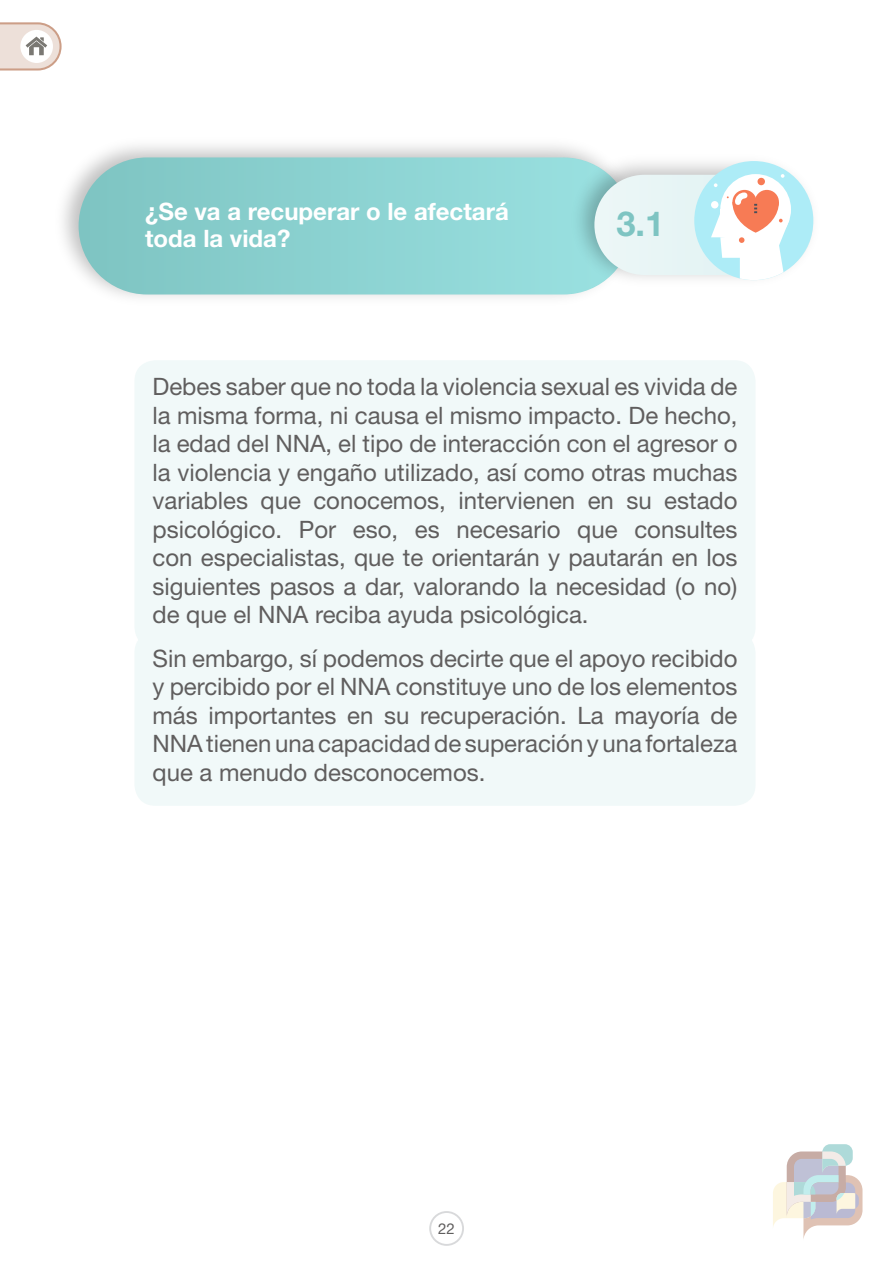
<style>
.page{position:relative;width:893px;height:1263px;background:#fff}
.page>*{position:absolute;margin:0;border:0;box-sizing:border-box;transform-origin:0 0}
.t1{font:700 34.5px "Helvetica Neue LT Std";color:#7ec4c2}
.t2{font:24px/28.5px "Helvetica Neue LT Std";color:#605e5e;text-align:justify}
.t3{font:700 24px/27px "Helvetica Neue LT Std";color:#fff}
.t4{font:15px "Helvetica Neue LT Std";color:#605e5e}
</style>
<div class="page">
<svg style="left:429px;top:1211px;width:35px;height:35px"></svg>
<svg style="left:773px;top:1144px;width:89px;height:95px"></svg>
<svg style="left:0;top:22px;width:62px;height:49px"></svg>
<div style="left:134px;top:360px;width:621px;height:288px;background:#f1f9f9;border-radius:21px"></div>
<div style="left:134px;top:632px;width:621px;height:174px;background:#f1f9f9;border-radius:21px"></div>
<img style="left:63px;top:145px;width:516px;height:153px">
<div style="left:79px;top:157px;width:553px;height:137px;background:linear-gradient(to bottom,#8bd1d0,#8bd1d0);border-radius:69px"></div>
<img style="left:563px;top:148px;width:251px;height:145px">
<div style="left:594px;top:175px;width:219px;height:100px;background:#e8f5f5;border-radius:50px"></div>
<div style="left:694px;top:161px;width:119px;height:119px;background:#adecf7;border-radius:50%"></div>
<svg style="left:711px;top:174px;width:78px;height:106px"></svg>
<p class="t3" style="left:145px;top:198px;width:365px">¿Se va a recuperar o le afectará toda la vida?</p>
<h1 class="t1" style="left:616px;top:202px;width:49px">3.1</h1>
<p class="t2" style="left:152px;top:372px;width:587px">Debes saber que no toda la violencia sexual es vivida de la misma forma, ni causa el mismo impacto. De hecho, la edad del NNA, el tipo de interacción con el agresor o la violencia y engaño utilizado, así como otras muchas variables que conocemos, intervienen en su estado psicológico. Por eso, es necesario que consultes con especialistas, que te orientarán y pautarán en los siguientes pasos a dar, valorando la necesidad (o no) de que el NNA reciba ayuda psicológica.</p>
<p class="t2" style="left:152px;top:644px;width:587px">Sin embargo, sí podemos decirte que el apoyo recibido y percibido por el NNA constituye uno de los elementos más importantes en su recuperación. La mayoría de NNA tienen una capacidad de superación y una fortaleza que a menudo desconocemos.</p>
<p class="t4" style="left:438px;top:1219px;width:18px">22</p>
</div>
